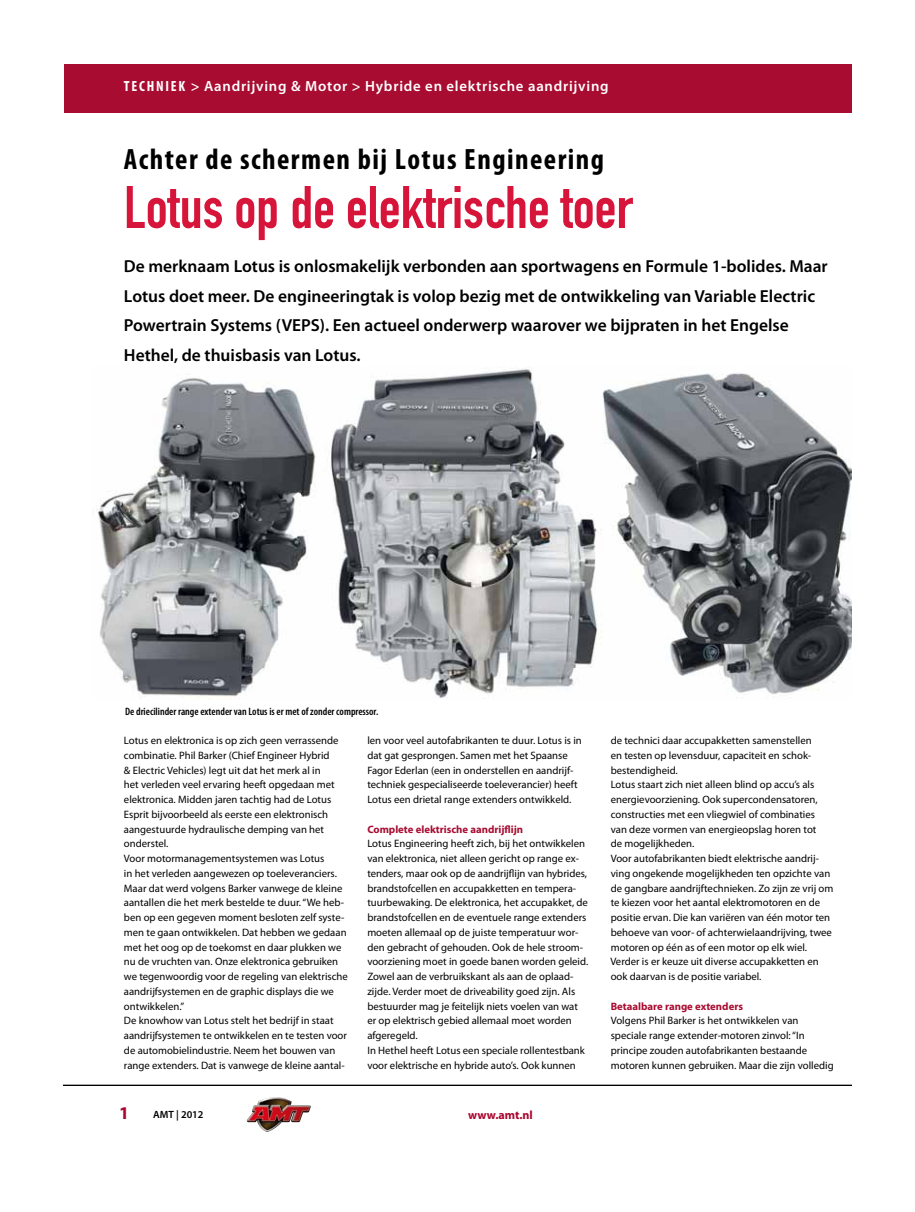
<style>
.page{position:relative;width:915px;height:1212px;background:#fff}
.page>*{position:absolute;margin:0;border:0;box-sizing:border-box;transform-origin:0 0}
.t1{font:58.95px "DIN Engschrift Std";color:#d7153a}
.t2{font:700 condensed 29.55px "Myriad Pro";letter-spacing:.05em;color:#000}
.t3{font:700 18px "Myriad Pro";color:#aa052e}
.t4{font:600 17.4px/29.5px "Myriad Pro";color:#000}
.t5{font:600 14.7px "Myriad Pro";letter-spacing:.05em;color:#fff}
.t6{font:700 12px "Myriad Pro";color:#aa052e}
.t7{font:10.65px/14.7px "Myriad Pro";color:#000}
.t8{font:600 condensed 10.65px "Myriad Pro";color:#000}
.t9{font:700 10.65px "Myriad Pro";color:#a80c31}
.t10{font:600 10.5px "Myriad Pro";color:#000}
.s1{font-weight:700;font-stretch:condensed}
</style>
<div class="page">
<img style="left:247px;top:1097px;width:63px;height:35px">
<img style="left:92px;top:367px;width:758px;height:332px">
<div style="left:64px;top:64px;width:786px;height:48px;background:#a80c31"></div>
<hr style="left:64px;top:1084px;width:786px;height:2px;background:#000">
<h3 class="t5" style="left:124px;top:77px;width:486px"><span class="s1">TECHNIEK</span> &gt; Aandrijving &amp; Motor &gt; Hybride en elektrische aandrijving</h3>
<h2 class="t2" style="left:124px;top:141px;width:481px">Achter de schermen bij Lotus Engineering</h2>
<h1 class="t1" style="left:124px;top:173px;width:510px">Lotus op de elektrische toer</h1>
<p class="t4" style="left:124px;top:251px;width:705px">De merknaam Lotus is onlosmakelijk verbonden aan sportwagens en Formule 1-bolides. Maar Lotus doet meer. De engineeringtak is volop bezig met de ontwikkeling van Variable Electric Powertrain Systems (VEPS). Een actueel onderwerp waarover we bijpraten in het Engelse Hethel, de thuisbasis van Lotus.</p>
<p class="t8" style="left:125px;top:705px;width:255px">De driecilinder range extender van Lotus is er met of zonder compressor.</p>
<p class="t7" style="left:124px;top:733px;width:225px">Lotus en elektronica is op zich geen verrassende combinatie. Phil Barker (Chief Engineer Hybrid<br>&amp; Electric Vehicles) legt uit dat het merk al in<br>het verleden veel ervaring heeft opgedaan met elektronica. Midden jaren tachtig had de Lotus Esprit bijvoorbeeld als eerste een elektronisch aangestuurde hydraulische demping van het onderstel.<br>Voor motormanagementsystemen was Lotus<br>in het verleden aangewezen op toeleveranciers.<br>Maar dat werd volgens Barker vanwege de kleine aantallen die het merk bestelde te duur. “We heb&shy;ben op een gegeven moment besloten zelf syste&shy;men te gaan ontwikkelen. Dat hebben we gedaan met het oog op de toekomst en daar plukken we nu de vruchten van. Onze elektronica gebruiken we tegenwoordig voor de regeling van elektrische aandrijfsystemen en de graphic displays die we ontwikkelen.”<br>De knowhow van Lotus stelt het bedrijf in staat aandrijfsystemen te ontwikkelen en te testen voor de automobielindustrie. Neem het bouwen van range extenders. Dat is vanwege de kleine aantal-</p>
<p class="t7" style="left:367px;top:733px;width:216px">len voor veel autofabrikanten te duur. Lotus is in dat gat gesprongen. Samen met het Spaanse Fagor Ederlan (een in onderstellen en aandrijf&shy;techniek gespecialiseerde toeleverancier) heeft Lotus een drietal range extenders ontwikkeld.</p>
<p class="t9" style="left:367px;top:822px;width:157px">Complete elektrische aandrijflijn</p>
<p class="t7" style="left:367px;top:836px;width:222px">Lotus Engineering heeft zich, bij het ontwikkelen van elektronica, niet alleen gericht op range ex&shy;tenders, maar ook op de aandrijflijn van hybrides, brandstofcellen en accupakketten en tempera&shy;tuurbewaking. De elektronica, het accupakket, de brandstofcellen en de eventuele range extenders moeten allemaal op de juiste temperatuur wor&shy;den gebracht of gehouden. Ook de hele stroom&shy;voorziening moet in goede banen worden geleid.<br>Zowel aan de verbruikskant als aan de oplaad&shy;zijde. Verder moet de driveability goed zijn. Als bestuurder mag je feitelijk niets voelen van wat er op elektrisch gebied allemaal moet worden afgeregeld.<br>In Hethel heeft Lotus een speciale rollentestbank voor elektrische en hybride auto’s. Ook kunnen</p>
<h3 class="t3" style="left:119px;top:1101px;width:11px">1</h3>
<p class="t10" style="left:153px;top:1107px;width:52px">AMT | 2012</p>
<p class="t6" style="left:468px;top:1107px;width:66px">www.amt.nl</p>
<p class="t7" style="left:610px;top:733px;width:224px">de technici daar accupakketten samenstellen<br>en testen op levensduur, capaciteit en schok&shy;bestendigheid.<br>Lotus staart zich niet alleen blind op accu’s als energievoorziening. Ook supercondensatoren, constructies met een vliegwiel of combinaties van deze vormen van energieopslag horen tot<br>de mogelijkheden.<br>Voor autofabrikanten biedt elektrische aandrij&shy;ving ongekende mogelijkheden ten opzichte van de gangbare aandrijftechnieken. Zo zijn ze vrij om te kiezen voor het aantal elektromotoren en de positie ervan. Die kan variëren van één motor ten behoeve van voor- of achterwielaandrijving, twee motoren op één as of een motor op elk wiel.<br>Verder is er keuze uit diverse accupakketten en ook daarvan is de positie variabel.</p>
<p class="t9" style="left:610px;top:999px;width:134px">Betaalbare range extenders</p>
<p class="t7" style="left:610px;top:1013px;width:224px">Volgens Phil Barker is het ontwikkelen van speciale range extender-motoren zinvol: “In principe zouden autofabrikanten bestaande motoren kunnen gebruiken. Maar die zijn volledig</p>
</div>
